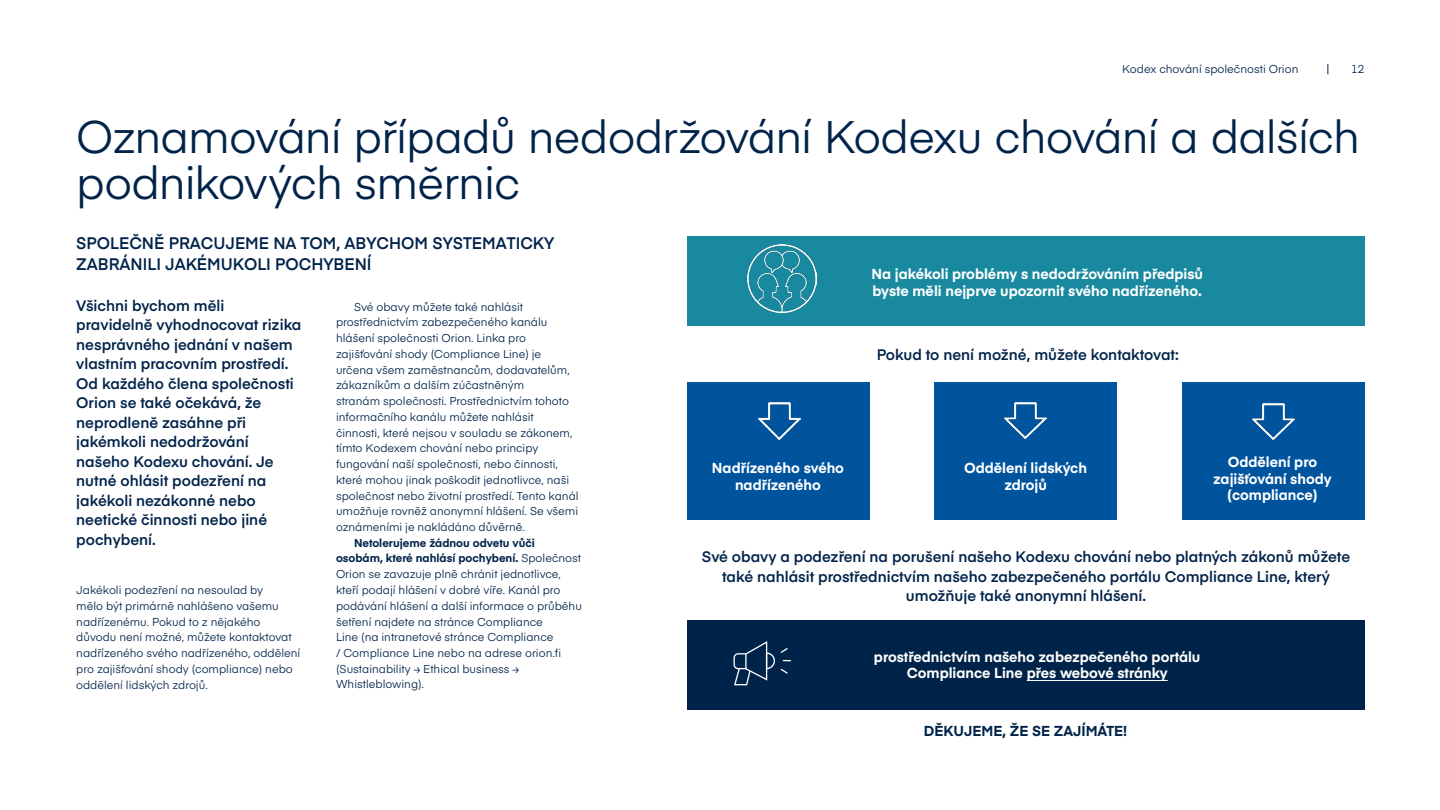
<style>
.page{position:relative;width:1440px;height:810px;background:#fff}
.page>*{position:absolute;margin:0;border:0;box-sizing:border-box;transform-origin:0 0}
.t1{font:45px/46.5px "Eina 03";letter-spacing:-.025em;color:#00234a}
.H1_sub{font:600 16.5px/21px "Eina 03";color:#00234a}
.ingressi{font:600 15px/19.5px "Eina 03";color:#00234a}
.t2{font:700 14.25px/16.5px "Eina 03";color:#fff;text-align:center}
.t3{font:700 14.25px "Eina 03";color:#00234a}
.Leipis_indent{font:11.25px "Eina 03";color:#00234a}
.Leipis{font:11.25px/15.8px "Eina 03";color:#00234a}
.Leipis_indent-2{font:700 11.25px "Eina 03";color:#00234a}
.s1{font-weight:400}
.s2{color:#00234a}
</style>
<div class="page">
<div style="left:687px;top:236px;width:677px;height:90px;background:#19899f"></div>
<img style="left:748px;top:244px;width:68px;height:69px">
<div style="left:687px;top:620px;width:677px;height:90px;background:#00234a"></div>
<hr style="left:1027px;top:680px;width:141px;height:1px;background:#fff">
<div style="left:687px;top:383px;width:182px;height:137px;background:#00549e"></div>
<img style="left:759px;top:403px;width:42px;height:36px">
<div style="left:935px;top:383px;width:182px;height:137px;background:#00549e"></div>
<img style="left:1005px;top:403px;width:42px;height:36px">
<div style="left:1182px;top:383px;width:182px;height:137px;background:#00549e"></div>
<img style="left:1252px;top:403px;width:42px;height:37px">
<svg style="left:734px;top:641px;width:56px;height:44px"></svg>
<p class="Leipis" style="left:1122px;top:61px;width:178px">Kodex chování společnosti Orion</p>
<p class="Leipis" style="left:1351px;top:61px;width:15px">12</p>
<h1 class="t1" style="left:76px;top:111px;width:1285px">Oznamování případů nedodržování Kodexu chování a dalších podnikových směrnic</h1>
<p class="H1_sub" style="left:76px;top:232px;width:480px">SPOLEČNĚ PRACUJEME NA TOM, ABYCHOM SYSTEMATICKY<br>ZABRÁNILI JAKÉMUKOLI POCHYBENÍ</p>
<p class="ingressi" style="left:76px;top:294px;width:227px">Všichni bychom měli pravidelně vyhodnocovat rizika nesprávného jednání v našem vlastním pracovním prostředí.<br>Od každého člena společnosti<br>Orion se také očekává, že neprodleně zasáhne při jakémkoli nedodržování našeho Kodexu chování. Je nutné ohlásit podezření na jakékoli nezákonné nebo neetické činnosti nebo jiné pochybení.</p>
<p class="Leipis" style="left:76px;top:581px;width:226px">Jakékoli podezření na nesoulad by<br>mělo být primárně nahlášeno vašemu nadřízenému. Pokud to z nějakého důvodu není možné, můžete kontaktovat nadřízeného svého nadřízeného, oddělení pro zajišťování shody (compliance) nebo oddělení lidských zdrojů.</p>
<p class="Leipis_indent" style="left:354px;top:298px;width:171px">Své obavy můžete také nahlásit</p>
<p class="Leipis_indent" style="left:336px;top:314px;width:213px">prostřednictvím zabezpečeného kanálu</p>
<p class="Leipis_indent" style="left:336px;top:330px;width:192px">hlášení společnosti Orion. Linka pro</p>
<p class="Leipis_indent" style="left:336px;top:345px;width:207px">zajišťování shody (Compliance Line) je</p>
<p class="Leipis_indent" style="left:336px;top:361px;width:235px">určena všem zaměstnancům, dodavatelům,</p>
<p class="Leipis_indent" style="left:336px;top:377px;width:190px">zákazníkům a dalším zúčastněným</p>
<p class="Leipis_indent" style="left:336px;top:393px;width:234px">stranám společnosti. Prostřednictvím tohoto</p>
<p class="Leipis_indent" style="left:336px;top:408px;width:199px">informačního kanálu můžete nahlásit</p>
<p class="Leipis_indent" style="left:336px;top:424px;width:238px">činnosti, které nejsou v souladu se zákonem,</p>
<p class="Leipis_indent" style="left:336px;top:440px;width:204px">tímto Kodexem chování nebo principy</p>
<p class="Leipis_indent" style="left:336px;top:456px;width:224px">fungování naší společnosti, nebo činnosti,</p>
<p class="Leipis_indent" style="left:336px;top:471px;width:235px">které mohou jinak poškodit jednotlivce, naši</p>
<p class="Leipis_indent" style="left:336px;top:487px;width:244px">společnost nebo životní prostředí. Tento kanál</p>
<p class="Leipis_indent" style="left:336px;top:503px;width:244px">umožňuje rovněž anonymní hlášení. Se všemi</p>
<p class="Leipis_indent" style="left:336px;top:519px;width:190px">oznámeními je nakládáno důvěrně.</p>
<p class="Leipis_indent-2" style="left:354px;top:534px;width:182px">Netolerujeme žádnou odvetu vůči</p>
<p class="Leipis_indent-2" style="left:336px;top:550px;width:247px">osobám, které nahlásí pochybení. <span class="s1">Společnost</span></p>
<p class="Leipis_indent" style="left:336px;top:566px;width:227px">Orion se zavazuje plně chránit jednotlivce,</p>
<p class="Leipis_indent" style="left:336px;top:582px;width:226px">kteří podají hlášení v dobré víře. Kanál pro</p>
<p class="Leipis_indent" style="left:336px;top:597px;width:247px">podávání hlášení a další informace o průběhu</p>
<p class="Leipis_indent" style="left:336px;top:613px;width:208px">šetření najdete na stránce Compliance</p>
<p class="Leipis_indent" style="left:336px;top:629px;width:219px">Line (na intranetové stránce Compliance</p>
<p class="Leipis_indent" style="left:336px;top:645px;width:227px">/ Compliance Line nebo na adrese orion.fi</p>
<p class="Leipis_indent" style="left:336px;top:660px;width:184px">(Sustainability ≥ Ethical business ≥</p>
<p class="Leipis_indent" style="left:336px;top:676px;width:90px">Whistleblowing).</p>
<h2 class="t2" style="left:871px;top:265px;width:333px;text-align:left">Na jakékoli problémy s nedodržováním předpisů byste měli nejprve upozornit svého nadřízeného.</h2>
<p class="ingressi" style="left:877px;top:344px;width:304px">Pokud to není možné, můžete kontaktovat:</p>
<h2 class="t2" style="left:712px;top:459px;width:134px">Nadřízeného svého nadřízeného</h2>
<h2 class="t2" style="left:964px;top:459px;width:124px">Oddělení lidských zdrojů</h2>
<h2 class="t2" style="left:1213px;top:453px;width:120px">Oddělení pro zajišťování shody (compliance)</h2>
<p class="ingressi" style="left:702px;top:546px;width:650px;text-align:center">Své obavy a podezření na porušení našeho Kodexu chování nebo platných zákonů můžete také nahlásit prostřednictvím našeho zabezpečeného portálu Compliance Line, který umožňuje také anonymní hlášení.</p>
<h2 class="t2" style="left:874px;top:648px;width:328px">prostřednictvím našeho zabezpečeného portálu<br>Compliance Line<span class="s2">l</span>přes webové stránky</h2>
<h2 class="t3" style="left:924px;top:720px;width:205px">DĚKUJEME, ŽE SE ZAJÍMÁTE!</h2>
</div>
